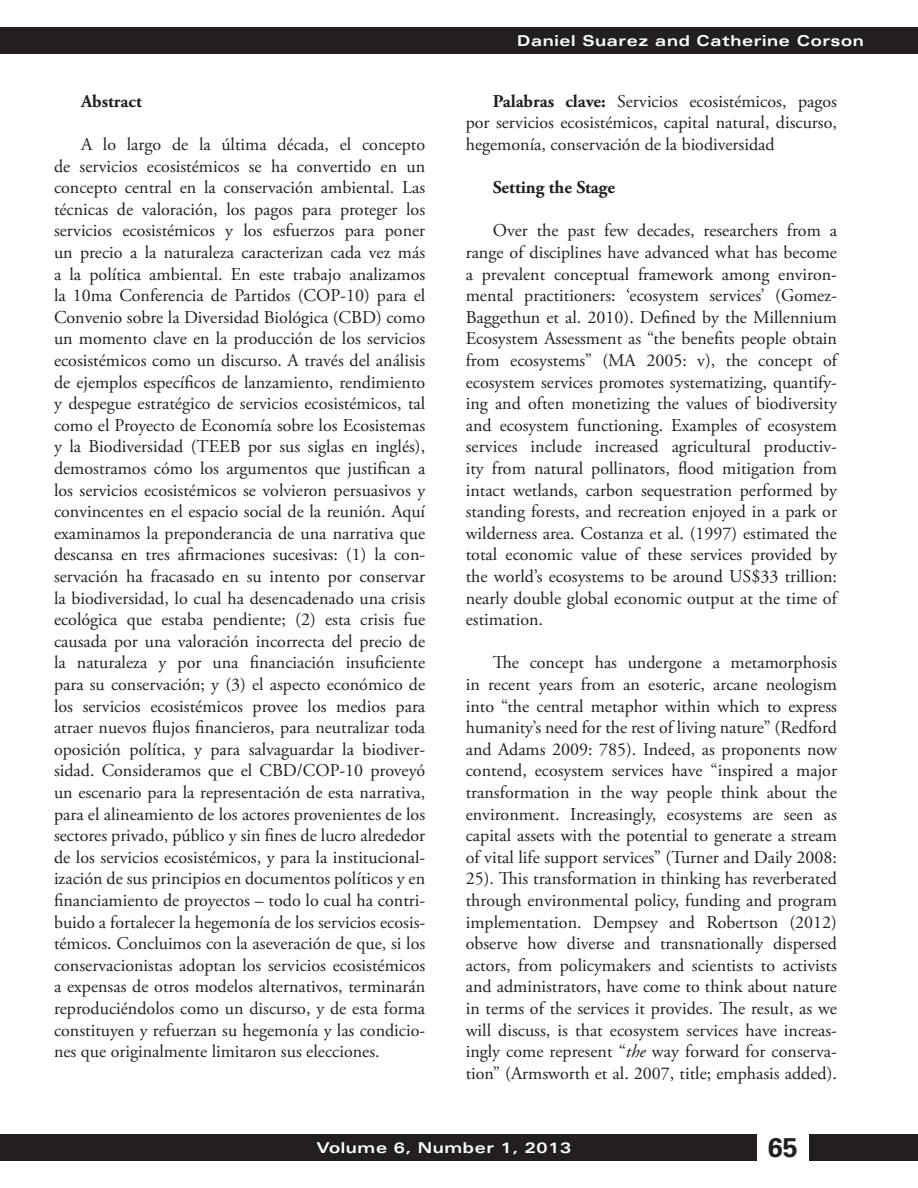
<style>
.page{position:relative;width:918px;height:1188px;background:#fff}
.page>*{position:absolute;margin:0;border:0;box-sizing:border-box;transform-origin:0 0}
.t1{font:700 27px "Univers LT Std";color:#231f20}
.t2{font:18px/21.6px "Adobe Garamond Pro";color:#231f20;text-align:justify}
.t3{font:700 18px "Adobe Garamond Pro";color:#231f20}
.t4{font:700 expanded 15px "Univers LT Std";letter-spacing:.04em;color:#fff}
.s1{font-weight:700}
.s2{font-style:italic}
</style>
<div class="page">
<div style="left:0;top:27px;width:918px;height:27px;background:#231f20"></div>
<div style="left:0;top:1134px;width:756px;height:27px;background:#231f20"></div>
<div style="left:810px;top:1134px;width:108px;height:27px;background:#231f20"></div>
<p class="t3" style="left:81px;top:91px;width:62px">Abstract</p>
<p class="t2" style="left:54px;top:134px;width:373px;text-indent:27px">A lo largo de la última década, el concepto de servicios ecosistémicos se ha convertido en un concepto central en la conservación ambiental. Las técnicas de valoración, los pagos para proteger los servicios ecosistémicos y los esfuerzos para poner un precio a la naturaleza caracterizan cada vez más a la política ambiental. En este trabajo analizamos la 10ma Conferencia de Partidos (COP-10) para el Convenio sobre la Diversidad Biológica (CBD) como un momento clave en la producción de los servicios ecosistémicos como un discurso. A través del análisis de ejemplos específicos de lanzamiento, rendimiento y despegue estratégico de servicios ecosistémicos, tal como el Proyecto de Economía sobre los Ecosistemas y la Biodiversidad (TEEB por sus siglas en inglés), demostramos cómo los argumentos que justifican a los servicios ecosistémicos se volvieron persuasivos y convincentes en el espacio social de la reunión. Aquí examinamos la preponderancia de una narrativa que descansa en tres afirmaciones sucesivas: (1) la con&shy;servación ha fracasado en su intento por conservar la biodiversidad, lo cual ha desencadenado una crisis ecológica que estaba pendiente; (2) esta crisis fue causada por una valoración incorrecta del precio de la naturaleza y por una financiación insuficiente para su conservación; y (3) el aspecto económico de los servicios ecosistémicos provee los medios para atraer nuevos flujos financieros, para neutralizar toda oposición política, y para salvaguardar la biodiver&shy;sidad. Consideramos que el CBD/COP-10 proveyó un escenario para la representación de esta narrativa, para el alineamiento de los actores provenientes de los sectores privado, público y sin fines de lucro alrededor de los servicios ecosistémicos, y para la institucional&shy;ización de sus principios en documentos políticos y en financiamiento de proyectos – todo lo cual ha contri&shy;buido a fortalecer la hegemonía de los servicios ecosis&shy;témicos. Concluimos con la aseveración de que, si los conservacionistas adoptan los servicios ecosistémicos a expensas de otros modelos alternativos, terminarán reproduciéndolos como un discurso, y de esta forma constituyen y refuerzan su hegemonía y las condicio&shy;nes que originalmente limitaron sus elecciones.</p>
<p class="t4" style="left:517px;top:32px;width:348px">Daniel Suarez and Catherine Corson</p>
<p class="t2" style="left:466px;top:91px;width:373px;text-indent:27px"><span class="s1">Palabras clave:</span> Servicios ecosistémicos, pagos por servicios ecosistémicos, capital natural, discurso, hegemonía, conservación de la biodiversidad</p>
<p class="t3" style="left:493px;top:177px;width:124px">Setting the Stage</p>
<p class="t2" style="left:466px;top:221px;width:373px;text-indent:27px">Over the past few decades, researchers from a range of disciplines have advanced what has become a prevalent conceptual framework among environ&shy;mental practitioners: ‘ecosystem services’ (Gomez-Baggethun et al. 2010). Defined by the Millennium Ecosystem Assessment as “the benefits people obtain from ecosystems” (MA 2005: v), the concept of ecosystem services promotes systematizing, quantify&shy;ing and often monetizing the values of biodiversity and ecosystem functioning. Examples of ecosystem services include increased agricultural productiv&shy;ity from natural pollinators, flood mitigation from intact wetlands, carbon sequestration performed by standing forests, and recreation enjoyed in a park or wilderness area. Costanza et al. (1997) estimated the total economic value of these services provided by the world’s ecosystems to be around US$33 trillion: nearly double global economic output at the time of estimation.</p>
<p class="t2" style="left:466px;top:653px;width:373px;text-indent:27px">The concept has undergone a metamorphosis in recent years from an esoteric, arcane neologism into “the central metaphor within which to express humanity’s need for the rest of living nature” (Redford and Adams 2009: 785). Indeed, as proponents now contend, ecosystem services have “inspired a major transformation in the way people think about the environment. Increasingly, ecosystems are seen as capital assets with the potential to generate a stream of vital life support services” (Turner and Daily 2008:<br>25). This transformation in thinking has reverberated through environmental policy, funding and program implementation. Dempsey and Robertson (2012) observe how diverse and transnationally dispersed actors, from policymakers and scientists to activists and administrators, have come to think about nature in terms of the services it provides. The result, as we will discuss, is that ecosystem services have increas&shy;ingly come represent “<span class="s2">the</span> way forward for conserva&shy;tion” (Armsworth et al. 2007, title; emphasis added).</p>
<p class="t4" style="left:316px;top:1139px;width:256px">Volume 6, Number 1, 2013</p>
<h1 class="t1" style="left:768px;top:1132px;width:32px">65</h1>
</div>
